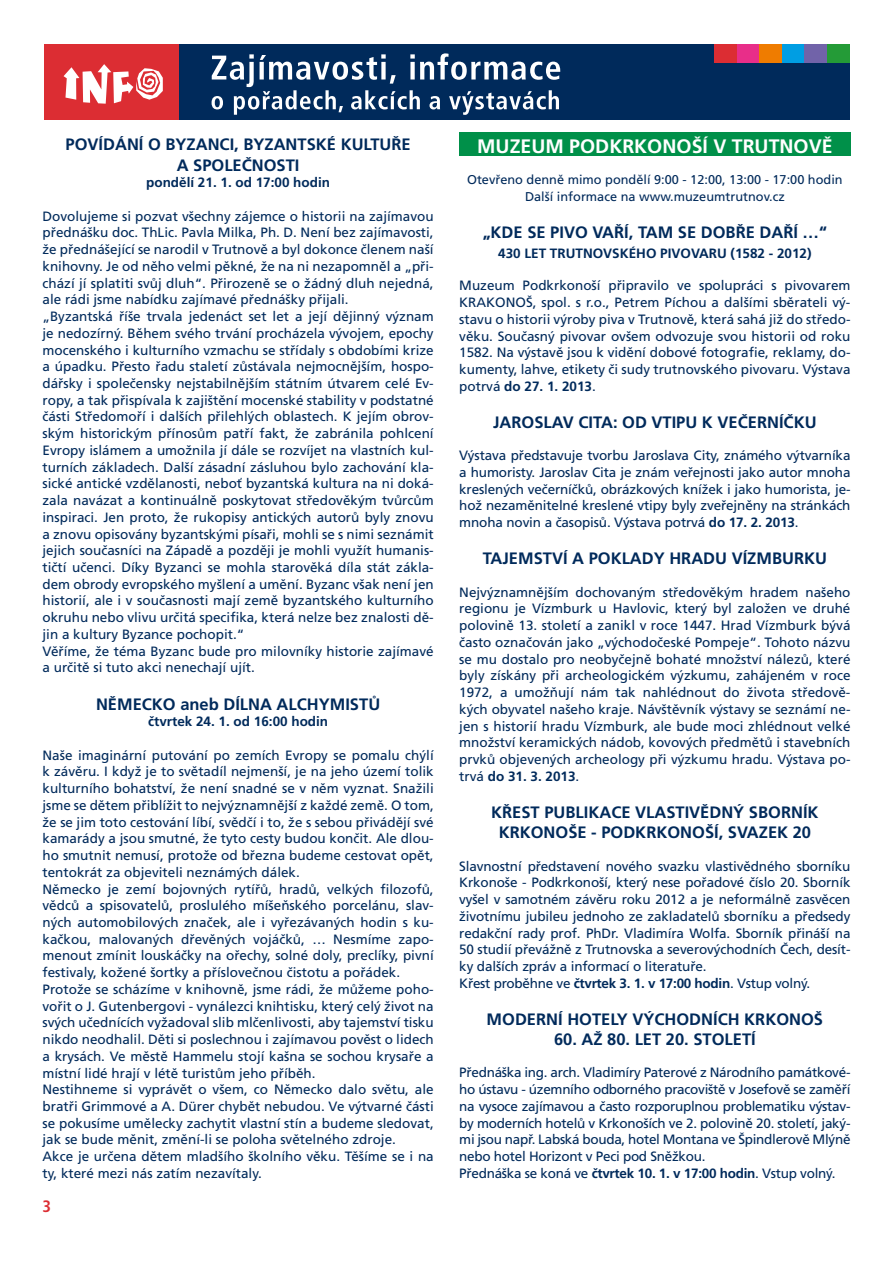
<style>
.page{position:relative;width:893px;height:1263px;background:#fff}
.page>*{position:absolute;margin:0;border:0;box-sizing:border-box;transform-origin:0 0}
.t1{font:700 19.5px "Frutiger CE";color:#fff}
.t2{font:700 16.5px/20.4px "Frutiger CE";color:#002a5b;text-align:center}
.t3{font:700 condensed 16.5px "Frutiger CE";color:#dc2d33}
.t4{font:13.5px/16.8px "Frutiger CE";color:#002a5b}
.t5{font:13.5px/16.8px "Frutiger CE";letter-spacing:-.02em;color:#002a5b}
.t6{font:700 13.5px "Frutiger CE";color:#002a5b}
.t7{font:12.75px/16.5px "Frutiger CE";color:#002a5b;text-align:center}
.s1{font-weight:700}
</style>
<div class="page">
<div style="left:459px;top:132px;width:391px;height:24px;background:#009049"></div>
<div style="left:179px;top:44px;width:670px;height:76px;background:#002a5b"></div>
<div style="left:44px;top:44px;width:135px;height:76px;background:#dc2d33"></div>
<svg style="left:64px;top:64px;width:99px;height:40px"></svg>
<svg style="left:212px;top:53px;width:348px;height:62px"></svg>
<div style="left:714px;top:44px;width:23px;height:19px;background:#dc2d33"></div>
<div style="left:737px;top:44px;width:23px;height:19px;background:#e82e89"></div>
<div style="left:760px;top:44px;width:22px;height:19px;background:#ef7c00"></div>
<div style="left:782px;top:44px;width:22px;height:19px;background:#009ee3"></div>
<div style="left:804px;top:44px;width:23px;height:19px;background:#7163a9"></div>
<div style="left:827px;top:44px;width:22px;height:19px;background:#249b37"></div>
<p class="t2" style="left:66px;top:135px;width:347px">POVÍDÁNÍ O BYZANCI, BYZANTSKÉ KULTUŘE<br>A SPOLEČNOSTI</p>
<p class="t6" style="left:146px;top:176px;width:185px">pondělí 21. 1. od 17:00 hodin</p>
<p class="t4" style="left:43px;top:208px;width:393px">Dovolujeme si pozvat všechny zájemce o historii na zajímavou přednášku doc. ThLic. Pavla Milka, Ph. D. Není bez zajímavosti, že přednášející se narodil v Trutnově a byl dokonce členem naší knihovny. Je od něho velmi pěkné, že na ni nezapomněl a „při&shy;chází jí splatiti svůj dluh“. Přirozeně se o žádný dluh nejedná, ale rádi jsme nabídku zajímavé přednášky přijali.<br>„Byzantská říše trvala jedenáct set let a její dějinný význam je nedozírný. Během svého trvání procházela vývojem, epochy mocenského i kulturního vzmachu se střídaly s obdobími krize a úpadku. Přesto řadu staletí zůstávala nejmocnějším, hospo&shy;dářsky i společensky nejstabilnějším státním útvarem celé Ev&shy;ropy, a tak přispívala k zajištění mocenské stability v podstatné části Středomoří i dalších přilehlých oblastech. K jejím obrov&shy;ským historickým přínosům patří fakt, že zabránila pohlcení Evropy islámem a umožnila jí dále se rozvíjet na vlastních kul&shy;turních základech. Další zásadní zásluhou bylo zachování kla&shy;sické antické vzdělanosti, neboť byzantská kultura na ni doká&shy;zala navázat a kontinuálně poskytovat středověkým tvůrcům inspiraci. Jen proto, že rukopisy antických autorů byly znovu a znovu opisovány byzantskými písaři, mohli se s nimi seznámit jejich současníci na Západě a později je mohli využít humanis&shy;tičtí učenci. Díky Byzanci se mohla starověká díla stát zákla&shy;dem obrody evropského myšlení a umění. Byzanc však není jen historií, ale i v současnosti mají země byzantského kulturního okruhu nebo vlivu určitá specifika, která nelze bez znalosti dě&shy;jin a kultury Byzance pochopit.“<br>Věříme, že téma Byzanc bude pro milovníky historie zajímavé a určitě si tuto akci nenechají ujít.</p>
<p class="t2" style="left:96px;top:694px;width:286px">NĚMECKO aneb DÍLNA ALCHYMISTŮ</p>
<p class="t6" style="left:148px;top:714px;width:182px">čtvrtek 24. 1. od 16:00 hodin</p>
<p class="t4" style="left:43px;top:747px;width:393px">Naše imaginární putování po zemích Evropy se pomalu chýlí k závěru. I když je to světadíl nejmenší, je na jeho území tolik kulturního bohatství, že není snadné se v něm vyznat. Snažili jsme se dětem přiblížit to nejvýznamnější z každé země. O tom, že se jim toto cestování líbí, svědčí i to, že s sebou přivádějí své kamarády a jsou smutné, že tyto cesty budou končit. Ale dlou&shy;ho smutnit nemusí, protože od března budeme cestovat opět, tentokrát za objeviteli neznámých dálek.<br>Německo je zemí bojovných rytířů, hradů, velkých filozofů, vědců a spisovatelů, proslulého míšeňského porcelánu, slav&shy;ných automobilových značek, ale i vyřezávaných hodin s ku&shy;kačkou, malovaných dřevěných vojáčků, … Nesmíme zapo&shy;menout zmínit louskáčky na ořechy, solné doly, preclíky, pivní festivaly, kožené šortky a příslovečnou čistotu a pořádek.<br>Protože se scházíme v knihovně, jsme rádi, že můžeme poho&shy;vořit o J. Gutenbergovi - vynálezci knihtisku, který celý život na svých učednících vyžadoval slib mlčenlivosti, aby tajemství tisku nikdo neodhalil. Děti si poslechnou i zajímavou pověst o lidech a krysách. Ve městě Hammelu stojí kašna se sochou krysaře a místní lidé hrají v létě turistům jeho příběh.<br>Nestihneme si vyprávět o všem, co Německo dalo světu, ale bratři Grimmové a A. Dürer chybět nebudou. Ve výtvarné části se pokusíme umělecky zachytit vlastní stín a budeme sledovat, jak se bude měnit, změní-li se poloha světelného zdroje.<br>Akce je určena dětem mladšího školního věku. Těšíme se i na ty, které mezi nás zatím nezavítaly.</p>
<p class="t3" style="left:43px;top:1196px;width:10px">3</p>
<h1 class="t1" style="left:477px;top:136px;width:357px">MUZEUM PODKRKONOŠÍ V TRUTNOVĚ</h1>
<p class="t7" style="left:467px;top:172px;width:377px">Otevřeno denně mimo pondělí 9:00 - 12:00, 13:00 - 17:00 hodin<br>Další informace na www.muzeumtrutnov.cz</p>
<p class="t2" style="left:483px;top:222px;width:346px">„KDE SE PIVO VAŘÍ, TAM SE DOBŘE DAŘÍ …“</p>
<p class="t6" style="left:498px;top:246px;width:315px">430 LET TRUTNOVSKÉHO PIVOVARU (1582 - 2012)</p>
<p class="t4" style="left:459px;top:278px;width:393px;text-align:justify">Muzeum Podkrkonoší připravilo ve spolupráci s pivovarem KRAKONOŠ, spol. s r.o., Petrem Píchou a dalšími sběrateli vý&shy;stavu o historii výroby piva v Trutnově, která sahá již do středo&shy;věku. Současný pivovar ovšem odvozuje svou historii od roku 1582. Na výstavě jsou k vidění dobové fotografie, reklamy, do&shy;kumenty, lahve, etikety či sudy trutnovského pivovaru. Výstava potrvá <span class="s1">do 27. 1. 2013</span>.</p>
<p class="t2" style="left:493px;top:412px;width:325px">JAROSLAV CITA: OD VTIPU K VEČERNÍČKU</p>
<p class="t4" style="left:459px;top:447px;width:393px;text-align:justify">Výstava představuje tvorbu Jaroslava City, známého výtvarníka a humoristy. Jaroslav Cita je znám veřejnosti jako autor mnoha kreslených večerníčků, obrázkových knížek i jako humorista, je&shy;hož nezaměnitelné kreslené vtipy byly zveřejněny na stránkách mnoha novin a časopisů. Výstava potrvá <span class="s1">do 17. 2. 2013</span>.</p>
<p class="t2" style="left:483px;top:549px;width:346px">TAJEMSTVÍ A POKLADY HRADU VÍZMBURKU</p>
<p class="t4" style="left:459px;top:584px;width:393px;text-align:justify">Nejvýznamnějším dochovaným středověkým hradem našeho regionu je Vízmburk u Havlovic, který byl založen ve druhé polovině 13. století a zanikl v roce 1447. Hrad Vízmburk bývá často označován jako „východočeské Pompeje“. Tohoto názvu se mu dostalo pro neobyčejně bohaté množství nálezů, které byly získány při archeologickém výzkumu, zahájeném v roce 1972, a umožňují nám tak nahlédnout do života středově&shy;kých obyvatel našeho kraje. Návštěvník výstavy se seznámí ne&shy;jen s historií hradu Vízmburk, ale bude moci zhlédnout velké množství keramických nádob, kovových předmětů i stavebních prvků objevených archeology při výzkumu hradu. Výstava po&shy;trvá <span class="s1">do 31. 3. 2013</span>.</p>
<p class="t2" style="left:491px;top:802px;width:329px">KŘEST PUBLIKACE VLASTIVĚDNÝ SBORNÍK<br>KRKONOŠE - PODKRKONOŠÍ, SVAZEK 20</p>
<p class="t4" style="left:459px;top:858px;width:393px">Slavnostní představení nového svazku vlastivědného sborníku Krkonoše - Podkrkonoší, který nese pořadové číslo 20. Sborník vyšel v samotném závěru roku 2012 a je neformálně zasvěcen životnímu jubileu jednoho ze zakladatelů sborníku a předsedy redakční rady prof. PhDr. Vladimíra Wolfa. Sborník přináší na 50 studií převážně z Trutnovska a severovýchodních Čech, desít&shy;ky dalších zpráv a informací o literatuře.<br>Křest proběhne ve <span class="s1">čtvrtek 3. 1. v 17:00 hodin</span>. Vstup volný.</p>
<p class="t2" style="left:487px;top:1009px;width:338px">MODERNÍ HOTELY VÝCHODNÍCH KRKONOŠ</p>
<p class="t2" style="left:554px;top:1030px;width:203px">60. AŽ 80. LET 20. STOLETÍ</p>
<p class="t5" style="left:459px;top:1065px;width:393px">Přednáška ing. arch. Vladimíry Paterové z Národního památkové&shy;ho ústavu - územního odborného pracoviště v Josefově se zaměří na vysoce zajímavou a často rozporuplnou problematiku výstav&shy;by moderních hotelů v Krkonoších ve 2. polovině 20. století, jaký&shy;mi jsou např. Labská bouda, hotel Montana ve Špindlerově Mlýně nebo hotel Horizont v Peci pod Sněžkou.<br>Přednáška se koná ve <span class="s1">čtvrtek 10. 1. v 17:00 hodin</span>. Vstup volný.</p>
</div>
